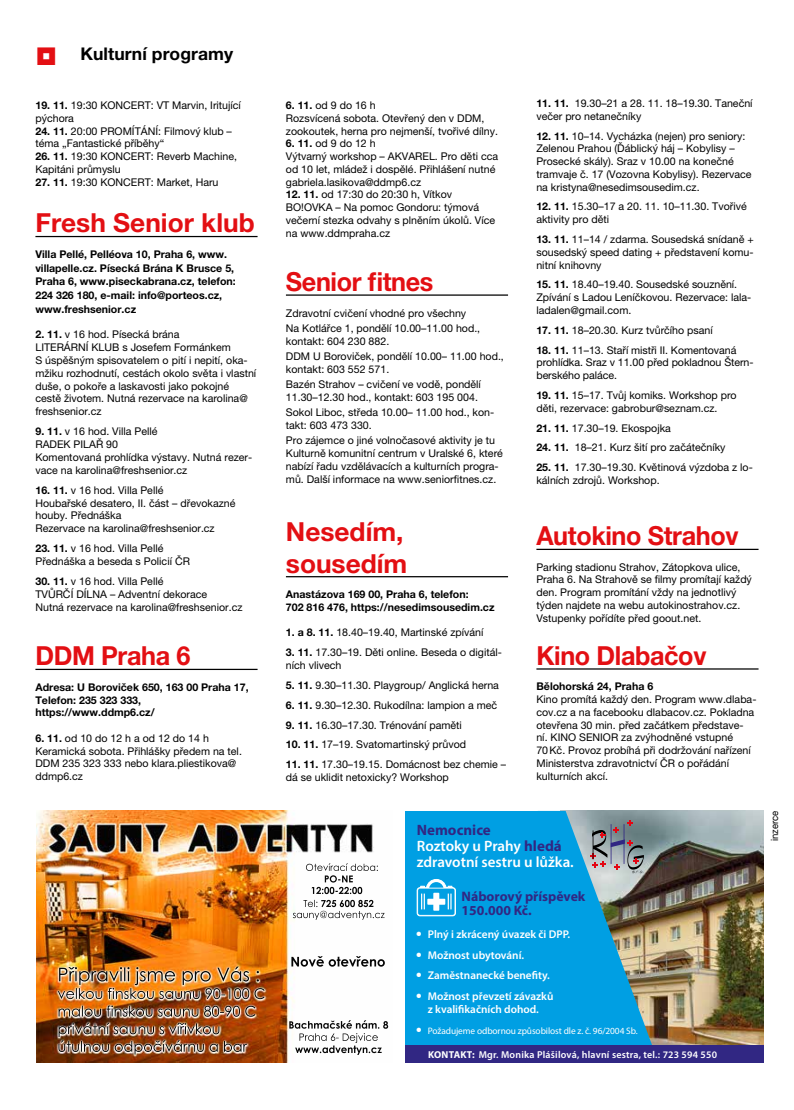
<style>
.page{position:relative;width:794px;height:1110px;background:#fff}
.page>*{position:absolute;margin:0;border:0;box-sizing:border-box;transform-origin:0 0}
.t1{font:700 26.25px "Helvetica Neue LT Pro";letter-spacing:-.015em;color:#e30f13;scale:.96 1}
.t2{font:700 26.25px/31.5px "Helvetica Neue LT Pro";letter-spacing:-.015em;color:#e30f13}
.t3{font:700 17.5px "Helvetica Neue LT Pro";letter-spacing:.005em;color:#000}
.t4{font:600 15px/16.2px "Myriad Pro";color:#fff}
.t5{font:700 13.75px/13.8px "Myriad Pro";color:#312783}
.t6{font:600 11.25px/20.6px "Myriad Pro";color:#fff}
.t7{font:10.62px/12.8px "Helvetica Neue LT Pro";color:#000}
.t8{font:700 10.62px/13.8px "Helvetica Neue LT Pro";color:#000}
.t9{font:600 10px "Myriad Pro";letter-spacing:.02em;color:#fff}
.t10{font:10px "Helvetica Neue LT Pro";color:#000;scale:.95 1}
.t11{font:9.38px "Myriad Pro";letter-spacing:-.01em;color:#fff}
.s1{font-weight:700}
.s2{font-weight:700;color:#312783}
</style>
<div class="page">
<hr style="left:35px;top:236px;width:222px;height:1px;background:#000">
<hr style="left:35px;top:668px;width:222px;height:1px;background:#000">
<hr style="left:286px;top:294px;width:222px;height:1px;background:#000">
<hr style="left:286px;top:576px;width:222px;height:1px;background:#000">
<hr style="left:536px;top:548px;width:222px;height:2px;background:#000">
<hr style="left:536px;top:668px;width:222px;height:1px;background:#000">
<img style="left:36px;top:810px;width:353px;height:251px">
<div style="left:406px;top:810px;width:358px;height:251px;background:#009fe3"></div>
<img style="left:658px;top:810px;width:106px;height:234px">
<img style="left:537px;top:810px;width:121px;height:234px">
<div style="left:406px;top:1044px;width:358px;height:17px;background:#312783"></div>
<svg style="left:416px;top:879px;width:40px;height:37px"></svg>
<h2 class="t3" style="left:80px;top:43px;width:154px">Kulturní programy</h2>
<p class="t7" style="left:35px;top:99px;width:207px"><span class="s1">19. 11.</span> 19:30 KONCERT: VT Marvin, Iritující pýchora</p>
<p class="t7" style="left:35px;top:124px;width:198px"><span class="s1">24. 11.</span> 20:00 PROMÍTÁNÍ: Filmový klub – téma „Fantastické příběhy“</p>
<p class="t7" style="left:35px;top:150px;width:203px"><span class="s1">26. 11.</span> 19:30 KONCERT: Reverb Machine,<br>Kapitáni průmyslu</p>
<p class="t7" style="left:35px;top:175px;width:185px"><span class="s1">27. 11.</span> 19:30 KONCERT: Market, Haru</p>
<h1 class="t2" style="left:35px;top:206px;width:221px">Fresh Senior klub</h1>
<p class="t8" style="left:35px;top:247px;width:202px">Villa Pellé, Pelléova 10, Praha 6, www. villapelle.cz. Písecká Brána K Brusce 5, Praha 6, www.piseckabrana.cz, telefon:<br>224 326 180, e-mail: info@porteos.cz, www.freshsenior.cz</p>
<p class="t7" style="left:35px;top:328px;width:222px"><span class="s1">2. 11.</span> v 16 hod. Písecká brána<br>LITERÁRNÍ KLUB s Josefem Formánkem<br>S úspěšným spisovatelem o pití i nepití, oka&shy;mžiku rozhodnutí, cestách okolo světa i vlastní duše, o pokoře a laskavosti jako pokojné cestě životem. Nutná rezervace na karolina@ freshsenior.cz</p>
<p class="t7" style="left:35px;top:425px;width:218px"><span class="s1">9. 11.</span> v 16 hod. Villa Pellé<br>RADEK PILAŘ 90<br>Komentovaná prohlídka výstavy. Nutná rezer&shy;vace na karolina@freshsenior.cz</p>
<p class="t7" style="left:35px;top:483px;width:201px"><span class="s1">16. 11.</span> v 16 hod. Villa Pellé<br>Houbařské desatero, II. část – dřevokazné houby. Přednáška<br>Rezervace na karolina@freshsenior.cz</p>
<p class="t7" style="left:35px;top:542px;width:156px"><span class="s1">23. 11.</span> v 16 hod. Villa Pellé<br>Přednáška a beseda s Policií ČR</p>
<p class="t7" style="left:35px;top:575px;width:209px"><span class="s1">30. 11.</span> v 16 hod. Villa Pellé<br>TVŮRČÍ DÍLNA – Adventní dekorace<br>Nutná rezervace na karolina@freshsenior.cz</p>
<h1 class="t1" style="left:35px;top:639px;width:163px">DDM Praha 6</h1>
<p class="t8" style="left:35px;top:680px;width:215px;line-height:12.8px">Adresa: U Boroviček 650, 163 00 Praha 17,<br>Telefon: 235 323 333, https://www.ddmp6.cz/</p>
<p class="t7" style="left:35px;top:731px;width:208px"><span class="s1">6. 11.</span> od 10 do 12 h a od 12 do 14 h<br>Keramická sobota. Přihlášky předem na tel.<br>DDM 235 323 333 nebo klara.pliestikova@ ddmp6.cz</p>
<p class="t7" style="left:286px;top:99px;width:213px"><span class="s1">6. 11.</span> od 9 do 16 h<br>Rozsvícená sobota. Otevřený den v DDM, zookoutek, herna pro nejmenší, tvořivé dílny.</p>
<p class="t7" style="left:286px;top:137px;width:214px"><span class="s1">6. 11.</span> od 9 do 12 h<br>Výtvarný workshop – AKVAREL. Pro děti cca od 10 let, mládež i dospělé. Přihlášení nutné gabriela.lasikova@ddmp6.cz</p>
<p class="t7" style="left:286px;top:188px;width:211px"><span class="s1">12. 11.</span> od 17:30 do 20:30 h, Vítkov<br>BO!OVKA – Na pomoc Gondoru: týmová večerní stezka odvahy s plněním úkolů. Více na www.ddmpraha.cz</p>
<h1 class="t1" style="left:286px;top:265px;width:155px">Senior fitnes</h1>
<p class="t7" style="left:286px;top:305px;width:196px;line-height:14.9px">Zdravotní cvičení vhodné pro všechny<br>Na Kotlářce 1, pondělí 10.00–11.00 hod.,</p>
<p class="t7" style="left:286px;top:333px;width:219px;line-height:14.9px">kontakt: 604 230 882.<br>DDM U Boroviček, pondělí 10.00– 11.00 hod.,</p>
<p class="t7" style="left:286px;top:361px;width:197px;line-height:14.9px">kontakt: 603 552 571.<br>Bazén Strahov – cvičení ve vodě, pondělí</p>
<p class="t7" style="left:286px;top:389px;width:210px;line-height:14.9px">11.30–12.30 hod., kontakt: 603 195 004.<br>Sokol Liboc, středa 10.00– 11.00 hod., kon-</p>
<p class="t7" style="left:286px;top:417px;width:211px;line-height:14.9px">takt: 603 473 330.<br>Pro zájemce o jiné volnočasové aktivity je tu</p>
<p class="t7" style="left:286px;top:446px;width:218px;line-height:13.1px">Kulturně komunitní centrum v Uralské 6, které nabízí řadu vzdělávacích a kulturních progra&shy;mů. Další informace na www.seniorfitnes.cz.</p>
<h1 class="t2" style="left:286px;top:515px;width:123px">Nesedím, sousedím</h1>
<p class="t8" style="left:286px;top:587px;width:210px;line-height:12.8px">Anastázova 169 00, Praha 6, telefon:<br>702 816 476, https://nesedimsousedim.cz</p>
<p class="t7" style="left:286px;top:626px;width:199px"><span class="s1">1. a 8. 11.</span> 18.40–19.40, Martinské zpívání</p>
<p class="t7" style="left:286px;top:645px;width:217px"><span class="s1">3. 11.</span> 17.30–19. Děti online. Beseda o digitál&shy;ních vlivech</p>
<p class="t7" style="left:286px;top:678px;width:214px"><span class="s1">5. 11.</span> 9.30–11.30. Playgroup/ Anglická herna</p>
<p class="t7" style="left:286px;top:698px;width:213px"><span class="s1">6. 11.</span> 9.30–12.30. Rukodílna: lampion a meč</p>
<p class="t7" style="left:286px;top:718px;width:177px"><span class="s1">9. 11.</span> 16.30–17.30. Trénování paměti</p>
<p class="t7" style="left:286px;top:737px;width:182px"><span class="s1">10. 11.</span> 17–19. Svatomartinský průvod</p>
<p class="t7" style="left:286px;top:757px;width:222px"><span class="s1">11. 11.</span> 17.30–19.15. Domácnost bez chemie – dá se uklidit netoxicky? Workshop</p>
<p class="t7" style="left:536px;top:97px;width:218px"><span class="s1">11. 11.</span> 19.30–21 a 28. 11. 18–19.30. Taneční večer pro netanečníky</p>
<p class="t7" style="left:536px;top:129px;width:217px"><span class="s1">12. 11.</span> 10–14. Vycházka (nejen) pro seniory:<br>Zelenou Prahou (Ďáblický háj – Kobylisy – Prosecké skály). Sraz v 10.00 na konečné tramvaje č. 17 (Vozovna Kobylisy). Rezervace na kristyna@nesedimsousedim.cz.</p>
<p class="t7" style="left:536px;top:200px;width:212px"><span class="s1">12. 11.</span> 15.30–17 a 20. 11. 10–11.30. Tvořivé aktivity pro děti</p>
<p class="t7" style="left:536px;top:233px;width:219px;text-align:justify"><span class="s1">13. 11.</span> 11–14 / zdarma. Sousedská snídaně + sousedský speed dating + představení komu&shy;nitní knihovny</p>
<p class="t7" style="left:536px;top:278px;width:216px"><span class="s1">15. 11.</span> 18.40–19.40. Sousedské souznění.<br>Zpívání s Ladou Leníčkovou. Rezervace: lala&shy;ladalen@gmail.com.</p>
<p class="t7" style="left:536px;top:323px;width:178px"><span class="s1">17. 11.</span> 18–20.30. Kurz tvůrčího psaní</p>
<p class="t7" style="left:536px;top:343px;width:219px"><span class="s1">18. 11.</span> 11–13. Staří mistři II. Komentovaná prohlídka. Sraz v 11.00 před pokladnou Štern&shy;berského paláce.</p>
<p class="t7" style="left:536px;top:388px;width:202px"><span class="s1">19. 11.</span> 15–17. Tvůj komiks. Workshop pro děti, rezervace: gabrobur@seznam.cz.</p>
<p class="t7" style="left:536px;top:421px;width:136px"><span class="s1">21. 11.</span> 17.30–19. Ekospojka</p>
<p class="t7" style="left:536px;top:441px;width:191px"><span class="s1">24. 11.</span> 18–21. Kurz šití pro začátečníky</p>
<p class="t7" style="left:536px;top:461px;width:218px"><span class="s1">25. 11.</span> 17.30–19.30. Květinová výzdoba z lo&shy;kálních zdrojů. Workshop.</p>
<h1 class="t1" style="left:536px;top:519px;width:212px">Autokino Strahov</h1>
<p class="t7" style="left:536px;top:560px;width:217px">Parking stadionu Strahov, Zátopkova ulice, Praha 6. Na Strahově se filmy promítají každý den. Program promítání vždy na jednotlivý týden najdete na webu autokinostrahov.cz.<br>Vstupenky pořídíte před goout.net.</p>
<h1 class="t1" style="left:536px;top:639px;width:179px">Kino Dlabačov</h1>
<p class="t8" style="left:536px;top:679px;width:118px">Bělohorská 24, Praha 6</p>
<p class="t7" style="left:536px;top:692px;width:221px">Kino promítá každý den. Program www.dlaba&shy;cov.cz a na facebooku dlabacov.cz. Pokladna otevřena 30 min. před začátkem představe&shy;ní. KINO SENIOR za zvýhodněné vstupné 70Kč. Provoz probíhá při dodržování nařízení Ministerstva zdravotnictví ČR o pořádání kulturních akcí.</p>
<h3 class="t4" style="left:417px;top:820px;width:158px"><span class="s2">Nemocnice<br></span>Roztoky u Prahy <span class="s2">hledá </span>zdravotní sestru u lůžka.</h3>
<p class="t5" style="left:461px;top:888px;width:125px">Náborový příspěvek<br>150.000 Kč.</p>
<p class="t6" style="left:428px;top:923px;width:144px">Plný i zkrácený úvazek či DPP.<br>Možnost ubytování.<br>Zaměstnanecké benefity.<br>Možnost převzetí závazků</p>
<p class="t6" style="left:428px;top:998px;width:113px">z kvalifikačních dohod.</p>
<p class="t11" style="left:428px;top:1024px;width:211px">Požadujeme odbornou způsobilost dle z. č. 96/2004 Sb.</p>
<p class="t9" style="left:428px;top:1047px;width:290px"><span class="s1">KONTAKT:</span> Mgr. Monika Plášilová, hlavní sestra, tel.: 723 594 550</p>
<p class="t10" style="left:768px;top:841px;width:34px;rotate:-90deg">inzerce</p>
</div>
